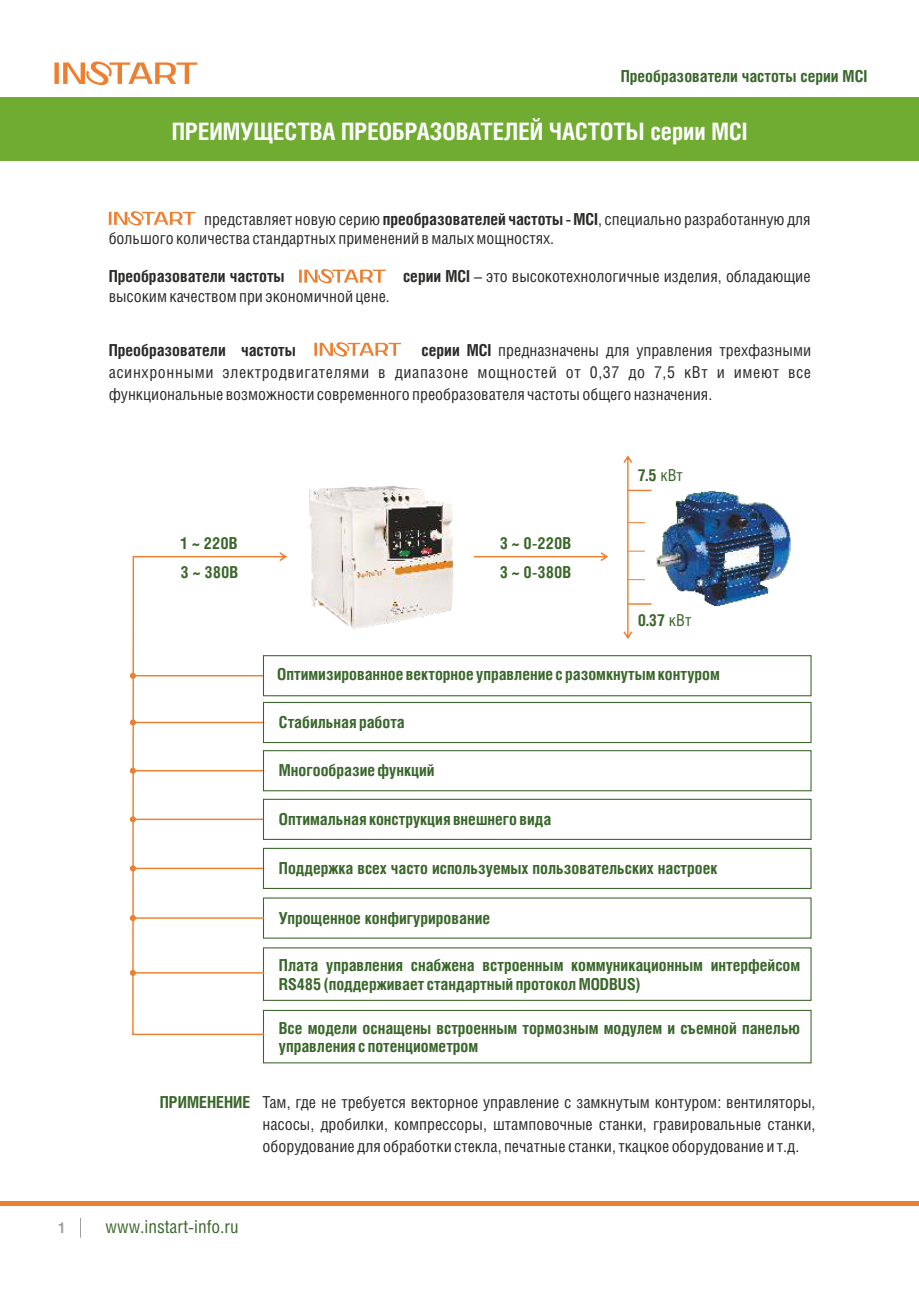
<style>
.page{position:relative;width:919px;height:1289px;background:#fff}
.page>*{position:absolute;margin:0;border:0;box-sizing:border-box;transform-origin:0 0}
.t1{font:700 24px "Helios Cond";color:#fefefe}
.t2{font:18px "Helios Cond";color:#39662a}
.t3{font:16.5px/21.9px "Helios Cond";color:#2b2a29;text-align:justify}
.t4{font:700 16.5px/18.3px "Helios Cond";color:#39662a}
.t5{font:700 16.5px/28px "Helios Cond";color:#3a662a}
.t6{font:700 16.5px "Helios Cond";color:#2b2a29}
.t7{font:700 15px "Helios Cond";color:#9d9e9e}
.s1{font-weight:700}
.s2{font-weight:400}
</style>
<div class="page">
<div style="left:263px;top:1009px;width:548px;height:54px;border:1px solid #3a662a"></div>
<div style="left:0;top:97px;width:918px;height:64px;background:#70ab32"></div>
<svg style="left:54px;top:61px;width:143px;height:24px"></svg>
<svg style="left:132px;top:552px;width:155px;height:483px"></svg>
<svg style="left:130px;top:915px;width:134px;height:6px"></svg>
<svg style="left:130px;top:865px;width:133px;height:6px"></svg>
<svg style="left:130px;top:816px;width:133px;height:6px"></svg>
<svg style="left:130px;top:767px;width:133px;height:6px"></svg>
<svg style="left:130px;top:719px;width:133px;height:6px"></svg>
<svg style="left:130px;top:672px;width:133px;height:6px"></svg>
<svg style="left:474px;top:552px;width:134px;height:9px"></svg>
<hr style="left:0;top:1201px;width:918px;height:4px;background:#ef7f30">
<svg style="left:80px;top:1218px;width:1px;height:19px"></svg>
<svg style="left:299px;top:269px;width:86px;height:14px"></svg>
<svg style="left:109px;top:211px;width:86px;height:14px"></svg>
<div style="left:263px;top:702px;width:548px;height:41px;border:1px solid #3a662a"></div>
<div style="left:263px;top:655px;width:548px;height:41px;border:1px solid #3a662a"></div>
<div style="left:263px;top:750px;width:548px;height:41px;border:1px solid #3a662a"></div>
<div style="left:263px;top:798px;width:548px;height:42px;border:1px solid #3a662a"></div>
<div style="left:263px;top:847px;width:548px;height:42px;border:1px solid #3a662a"></div>
<svg style="left:623px;top:455px;width:22px;height:184px"></svg>
<img style="left:645px;top:489px;width:146px;height:118px">
<svg style="left:314px;top:342px;width:87px;height:14px"></svg>
<img style="left:309px;top:486px;width:145px;height:143px">
<svg style="left:130px;top:969px;width:134px;height:6px"></svg>
<p class="t4" style="left:620px;top:68px;width:248px">Преобразователи частоты серии MCI</p>
<h1 class="t1" style="left:172px;top:121px;width:577px">ПРЕИМУЩЕСТВА ПРЕОБРАЗОВАТЕЛЕЙ ЧАСТОТЫ серии MCI</h1>
<p class="t3" style="left:109px;top:210px;width:703px;line-height:19.2px;text-indent:95px">представляет новую серию <span class="s1">преобразователей частоты - MCI</span>, специально разработанную для большого количества стандартных применений в малых мощностях.</p>
<p class="t6" style="left:109px;top:269px;width:177px">Преобразователи частоты</p>
<p class="t3" style="left:403px;top:266px;width:409px"><span class="s1">серии MCI</span> – это высокотехнологичные изделия, обладающие</p>
<p class="t3" style="left:109px;top:286px;width:283px">высоким качеством при экономичной цене.</p>
<p class="t3" style="left:109px;top:340px;width:704px;text-indent:313px"><span class="s1">серии MCI</span> предназначены для управления трехфазными асинхронными электродвигателями в диапазоне мощностей от 0,37 до 7,5 кВт и имеют все функциональные возможности современного преобразователя частоты общего назначения.</p>
<p class="t6" style="left:109px;top:342px;width:189px">Преобразователи частоты</p>
<p class="t5" style="left:637px;top:462px;width:47px">7.5 <span class="s2">кВт</span></p>
<p class="t5" style="left:180px;top:530px;width:59px">1 ~ 220В<br>3 ~ 380В</p>
<p class="t5" style="left:499px;top:530px;width:73px">3 ~ 0-220В<br>3 ~ 0-380В</p>
<p class="t5" style="left:637px;top:606px;width:55px">0.37 <span class="s2">кВт</span></p>
<p class="t4" style="left:277px;top:665px;width:444px">Оптимизированное векторное управление с разомкнутым контуром</p>
<p class="t4" style="left:279px;top:714px;width:127px">Стабильная работа</p>
<p class="t4" style="left:279px;top:761px;width:157px">Многообразие функций</p>
<p class="t4" style="left:279px;top:810px;width:274px">Оптимальная конструкция внешнего вида</p>
<p class="t4" style="left:279px;top:859px;width:440px">Поддержка всех часто используемых пользовательских настроек</p>
<p class="t4" style="left:279px;top:909px;width:213px">Упрощенное конфигурирование</p>
<p class="t4" style="left:279px;top:957px;width:523px">Плата управления снабжена встроенным коммуникационным интерфейсом<br>RS485 (поддерживает стандартный протокол MODBUS)</p>
<p class="t4" style="left:279px;top:1019px;width:523px">Все модели оснащены встроенным тормозным модулем и съемной панелью управления с потенциометром</p>
<p class="t5" style="left:160px;top:1088px;width:92px">ПРИМЕНЕНИЕ</p>
<p class="t3" style="left:262px;top:1092px;width:554px">Там, где не требуется векторное управление с замкнутым контуром: вентиляторы, насосы, дробилки, компрессоры, штамповочные станки, гравировальные станки, оборудование для обработки стекла, печатные станки, ткацкое оборудование и т.д.</p>
<p class="t7" style="left:58px;top:1220px;width:9px">1</p>
<p class="t2" style="left:106px;top:1218px;width:135px">www.instart-info.ru</p>
</div>
